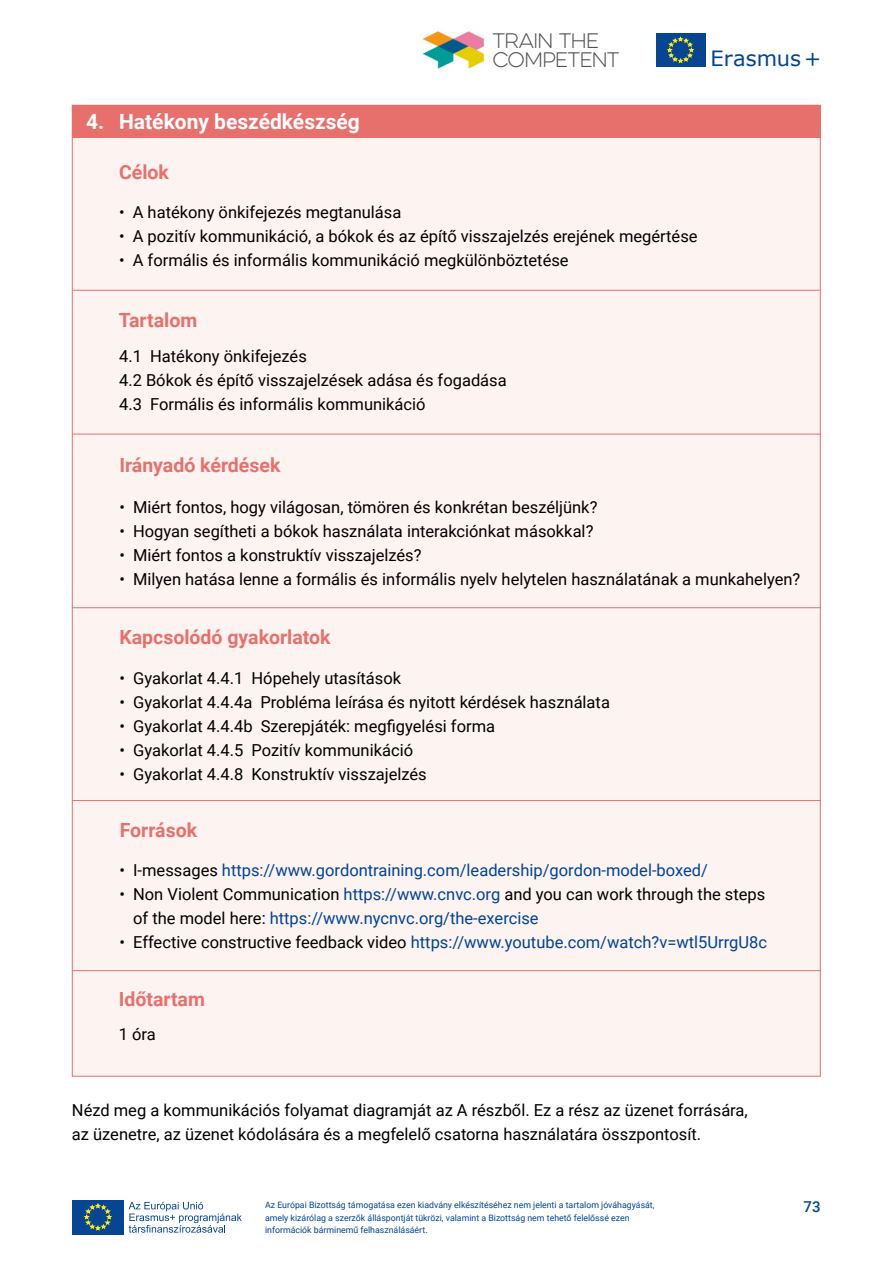
<style>
.page{position:relative;width:893px;height:1263px;background:#fff}
.page>*{position:absolute;margin:0;border:0;box-sizing:border-box;transform-origin:0 0}
.t1{font:700 21px "Roboto";color:#fff}
.t2{font:21px "Verdana";color:#004494}
.t3{font:700 19.5px "Roboto";color:#e7706d}
.t4{font:100 18.9px/19px "Eveleth W01 Clean";letter-spacing:-.055em;color:#515053}
.t5{font:16.5px/24px "Roboto";color:#000}
.t6{font:16.5px "Roboto";color:#004494}
.t7{font:500 15px "Roboto";color:#054592}
.t8{font:8.85px/12.8px "Roboto";color:#004494}
.s1{color:#000}
.s2{color:#004494}
</style>
<div class="page">
<div style="left:72px;top:1200px;width:52px;height:34px;background:#054592"></div>
<svg style="left:84px;top:1203px;width:27px;height:27px"></svg>
<svg style="left:129px;top:1202px;width:113px;height:31px"></svg>
<div style="left:656px;top:33px;width:49px;height:34px;background:#054592"></div>
<svg style="left:667px;top:37px;width:26px;height:26px"></svg>
<img style="left:422px;top:31px;width:63px;height:38px">
<div style="left:72px;top:105px;width:749px;height:971px;background:#fdf3f0;border:1px solid #e7706d"></div>
<div style="left:72px;top:105px;width:749px;height:33px;background:#e7706d"></div>
<hr style="left:72px;top:290px;width:748px;height:1px;background:#e7706d">
<hr style="left:72px;top:434px;width:749px;height:1px;background:#e7706d">
<hr style="left:72px;top:607px;width:748px;height:1px;background:#e7706d">
<hr style="left:72px;top:800px;width:748px;height:1px;background:#e7706d">
<hr style="left:72px;top:970px;width:749px;height:1px;background:#e7706d">
<p class="t4" style="left:492px;top:31px;width:129px">TRAIN THE<br>COMPETENT</p>
<p class="t2" style="left:711px;top:44px;width:112px">Erasmus +</p>
<p class="t1" style="left:86px;top:107px;width:275px">4. Hatékony beszédkészség</p>
<p class="t3" style="left:119px;top:158px;width:51px">Célok</p>
<p class="t5" style="left:119px;top:199px;width:284px">• A hatékony önkifejezés megtanulása</p>
<p class="t5" style="left:119px;top:223px;width:580px">• A pozitív kommunikáció, a bókok és az építő visszajelzés erejének megértése</p>
<p class="t5" style="left:119px;top:247px;width:451px">• A formális és informális kommunikáció megkülönböztetése</p>
<p class="t3" style="left:119px;top:307px;width:80px">Tartalom</p>
<p class="t5" style="left:119px;top:344px;width:389px">4.1 Hatékony önkifejezés<br>4.2 Bókok és építő visszajelzések adása és fogadása<br>4.3 Formális és informális kommunikáció</p>
<p class="t3" style="left:119px;top:451px;width:163px">Irányadó kérdések</p>
<p class="t5" style="left:119px;top:494px;width:480px">• Miért fontos, hogy világosan, tömören és konkrétan beszéljünk?</p>
<p class="t5" style="left:119px;top:518px;width:476px">• Hogyan segítheti a bókok használata interakciónkat másokkal?</p>
<p class="t5" style="left:119px;top:542px;width:304px">• Miért fontos a konstruktív visszajelzés?</p>
<p class="t5" style="left:119px;top:566px;width:682px">• Milyen hatása lenne a formális és informális nyelv helytelen használatának a munkahelyen?</p>
<p class="t3" style="left:119px;top:623px;width:213px">Kapcsolódó gyakorlatok</p>
<p class="t5" style="left:119px;top:665px;width:283px">• Gyakorlat 4.4.1 Hópehely utasítások</p>
<p class="t5" style="left:119px;top:689px;width:492px">• Gyakorlat 4.4.4a Probléma leírása és nyitott kérdések használata</p>
<p class="t5" style="left:119px;top:713px;width:377px">• Gyakorlat 4.4.4b Szerepjáték: megfigyelési forma</p>
<p class="t5" style="left:119px;top:737px;width:295px">• Gyakorlat 4.4.5 Pozitív kommunikáció</p>
<p class="t5" style="left:119px;top:761px;width:309px">• Gyakorlat 4.4.8 Konstruktív visszajelzés</p>
<p class="t3" style="left:120px;top:817px;width:79px">Források</p>
<p class="t6" style="left:119px;top:859px;width:590px"><span class="s1">• I-messages</span> https://www.gordontraining.com/leadership/gordon-model-boxed/</p>
<p class="t5" style="left:133px;top:881px;width:634px;text-indent:-14px">• Non Violent Communication <span class="s2">https://www.cnvc.org</span> and you can work through the steps of the model here: <span class="s2">https://www.nycnvc.org/the-exercise</span></p>
<p class="t6" style="left:119px;top:931px;width:649px"><span class="s1">• Effective constructive feedback video</span> https://www.youtube.com/watch?v=wtl5UrrgU8c</p>
<p class="t3" style="left:119px;top:985px;width:88px">Időtartam</p>
<p class="t5" style="left:119px;top:1021px;width:38px">1 óra</p>
<p class="t5" style="left:72px;top:1097px;width:677px">Nézd meg a kommunikációs folyamat diagramját az A részből. Ez a rész az üzenet forrására, az üzenetre, az üzenet kódolására és a megfelelő csatorna használatára összpontosít.</p>
<p class="t8" style="left:265px;top:1198px;width:391px">Az Európai Bizottság támogatása ezen kiadvány elkészítéséhez nem jelenti a tartalom jóváhagyását, amely kizárólag a szerzők álláspontját tükrözi, valamint a Bizottság nem tehető felelőssé ezen információk bárminemű felhasználásáért.</p>
<p class="t7" style="left:804px;top:1196px;width:19px">73</p>
</div>
